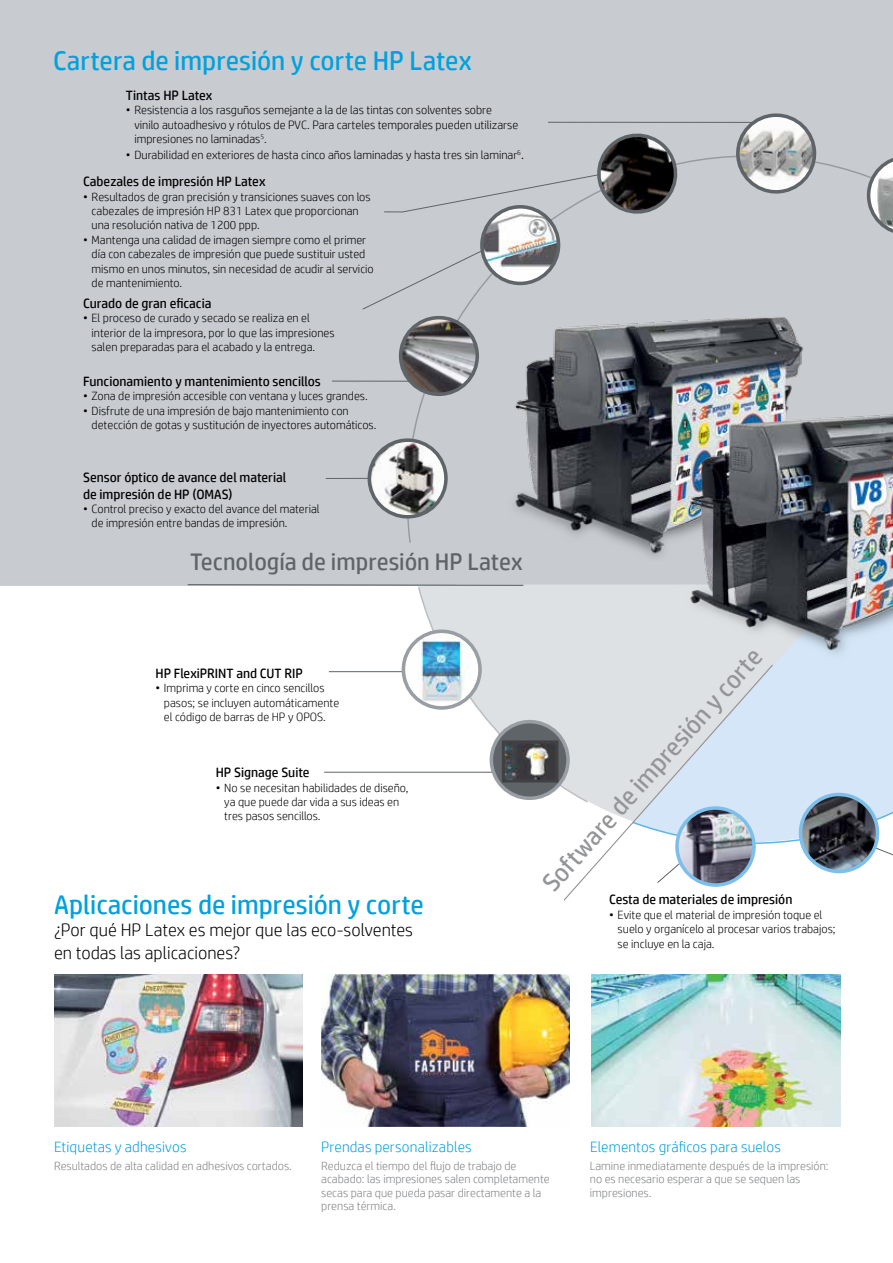
<style>
.page{position:relative;width:893px;height:1263px;background:#fff}
.page>*{position:absolute;margin:0;border:0;box-sizing:border-box;transform-origin:0 0}
.t1{font:27px "HP Simplified";color:#00a1dd}
.t2{font:25.5px "HP Simplified";color:#939598}
.t3{font:24px "HP Simplified";color:#5e6468}
.t4{font:300 18px/22.5px "HP Simplified";color:#000}
.t5{font:300 15px "HP Simplified";letter-spacing:.01em;color:#00a1dd}
.t6{font:13.5px/16.2px "HP Simplified";color:#000}
.t7{font:300 12px/14.4px "HP Simplified";color:#000}
.t8{font:300 12px/13.5px "HP Simplified";color:#808285}
.s1{font-size:13.5px}
</style>
<div class="page">
<div style="left:0;top:0;width:893px;height:585px;background:#c8ccd0"></div>
<hr style="left:332px;top:381px;width:110px;height:1px;background:#5e6468">
<svg style="left:878px;top:848px;width:15px;height:8px"></svg>
<div style="left:589px;top:586px;width:73px;height:77px;background:#dee1e3"></div>
<svg style="left:167px;top:584px;width:422px;height:216px"></svg>
<svg style="left:631px;top:630px;width:262px;height:214px"></svg>
<img style="left:800px;top:794px;width:78px;height:78px">
<div style="left:798px;top:792px;width:81px;height:81px;border:4px solid #7dbfe9;border-radius:50%"></div>
<svg style="left:406px;top:155px;width:461px;height:431px"></svg>
<hr style="left:329px;top:671px;width:77px;height:1px;background:#5e6468">
<img style="left:403px;top:631px;width:77px;height:77px">
<div style="left:401px;top:629px;width:81px;height:81px;border:4px solid #989ea3;border-radius:50%"></div>
<hr style="left:324px;top:772px;width:189px;height:1px;background:#5e6468">
<hr style="left:326px;top:478px;width:68px;height:1px;background:#5e6468">
<svg style="left:362px;top:248px;width:124px;height:62px"></svg>
<svg style="left:867px;top:158px;width:26px;height:75px"></svg>
<svg style="left:491px;top:722px;width:77px;height:76px;fill:#5e6468"></svg>
<div style="left:490px;top:720px;width:80px;height:80px;border:4px solid #989ea3;border-radius:50%"></div>
<img style="left:506px;top:744px;width:18px;height:34px">
<img style="left:524px;top:744px;width:30px;height:34px">
<div style="left:502px;top:740px;width:56px;height:42px;border:3px solid #414042"></div>
<hr style="left:548px;top:122px;width:219px;height:1px;background:#5e6468">
<img style="left:321px;top:975px;width:249px;height:151px">
<img style="left:592px;top:975px;width:248px;height:151px">
<img style="left:54px;top:975px;width:249px;height:151px">
<img style="left:737px;top:118px;width:78px;height:74px">
<div style="left:736px;top:113px;width:81px;height:81px;border:4px solid #5e6468;border-radius:50%"></div>
<svg style="left:384px;top:133px;width:300px;height:83px"></svg>
<img style="left:482px;top:207px;width:77px;height:76px;border-radius:38px">
<div style="left:480px;top:205px;width:80px;height:80px;border:4px solid #5e6468;border-radius:50%"></div>
<img style="left:400px;top:318px;width:77px;height:77px">
<div style="left:399px;top:316px;width:80px;height:80px;border:4px solid #5e6468;border-radius:50%"></div>
<img style="left:372px;top:440px;width:74px;height:77px">
<div style="left:367px;top:438px;width:81px;height:81px;border:4px solid #5e6468;border-radius:50%"></div>
<svg style="left:562px;top:663px;width:212px;height:238px"></svg>
<img style="left:493px;top:304px;width:325px;height:256px">
<img style="left:662px;top:395px;width:231px;height:271px">
<h1 class="t1" style="left:53px;top:43px;width:420px">Cartera de impresión y corte HP Latex</h1>
<p class="t6" style="left:126px;top:87px;width:88px">Tintas HP Latex</p>
<p class="t7" style="left:134px;top:103px;width:385px;text-indent:-9px">• Resistencia a los rasguños semejante a la de las tintas con solventes sobre vinilo autoadhesivo y rótulos de PVC. Para carteles temporales pueden utilizarse impresiones no laminadas<sup>5</sup>.</p>
<p class="t7" style="left:126px;top:148px;width:400px">• Durabilidad en exteriores de hasta cinco años laminadas y hasta tres sin laminar<sup>6</sup><span class="s1">.</span></p>
<p class="t6" style="left:83px;top:173px;width:184px">Cabezales de impresión HP Latex</p>
<p class="t7" style="left:92px;top:189px;width:281px;text-indent:-9px">• Resultados de gran precisión y transiciones suaves con los cabezales de impresión HP 831 Latex que proporcionan una resolución nativa de 1200 ppp.</p>
<p class="t7" style="left:92px;top:232px;width:284px;text-indent:-9px">• Mantenga una calidad de imagen siempre como el primer día con cabezales de impresión que puede sustituir usted mismo en unos minutos, sin necesidad de acudir al servicio de mantenimiento.</p>
<p class="t6" style="left:83px;top:295px;width:130px">Curado de gran eficacia</p>
<p class="t7" style="left:92px;top:311px;width:244px;text-indent:-9px">• El proceso de curado y secado se realiza en el interior de la impresora, por lo que las impresiones salen preparadas para el acabado y la entrega.</p>
<p class="t6" style="left:83px;top:373px;width:239px">Funcionamiento y mantenimiento sencillos</p>
<p class="t7" style="left:83px;top:389px;width:286px">• Zona de impresión accesible con ventana y luces grandes.</p>
<p class="t7" style="left:92px;top:403px;width:286px;text-indent:-9px">• Disfrute de una impresión de bajo mantenimiento con detección de gotas y sustitución de inyectores automáticos.</p>
<p class="t6" style="left:83px;top:469px;width:205px">Sensor óptico de avance del material de impresión de HP (OMAS)</p>
<p class="t7" style="left:92px;top:501px;width:230px;text-indent:-9px">• Control preciso y exacto del avance del material de impresión entre bandas de impresión.</p>
<h3 class="t3" style="left:190px;top:546px;width:334px">Tecnología de impresión HP Latex</h3>
<p class="t6" style="left:155px;top:665px;width:149px">HP FlexiPRINT and CUT RIP</p>
<p class="t7" style="left:164px;top:681px;width:177px;text-indent:-9px">• Imprima y corte en cinco sencillos pasos; se incluyen automáticamente el código de barras de HP y OPOS.</p>
<p class="t6" style="left:216px;top:764px;width:95px">HP Signage Suite</p>
<p class="t7" style="left:224px;top:780px;width:186px;text-indent:-9px">• No se necesitan habilidades de diseño, ya que puede dar vida a sus ideas en tres pasos sencillos.</p>
<h1 class="t1" style="left:54px;top:887px;width:371px">Aplicaciones de impresión y corte</h1>
<h3 class="t4" style="left:54px;top:918px;width:361px">¿Por qué HP Latex es mejor que las eco-solventes en todas las aplicaciones?</h3>
<h2 class="t2" style="left:534px;top:876px;width:317px;rotate:-48deg">Software de impresión y corte</h2>
<p class="t6" style="left:609px;top:891px;width:185px">Cesta de materiales de impresión</p>
<p class="t7" style="left:618px;top:907px;width:219px;text-indent:-9px">• Evite que el material de impresión toque el suelo y organícelo al procesar varios trabajos; se incluye en la caja.</p>
<p class="t5" style="left:54px;top:1139px;width:134px">Etiquetas y adhesivos</p>
<p class="t5" style="left:321px;top:1139px;width:152px">Prendas personalizables</p>
<p class="t5" style="left:590px;top:1139px;width:192px">Elementos gráficos para suelos</p>
<p class="t8" style="left:54px;top:1158px;width:239px">Resultados de alta calidad en adhesivos cortados.</p>
<p class="t8" style="left:321px;top:1158px;width:230px">Reduzca el tiempo del flujo de trabajo de acabado: las impresiones salen completamente secas para que pueda pasar directamente a la prensa térmica.</p>
<p class="t8" style="left:590px;top:1158px;width:240px">Lamine inmediatamente después de la impresión: no es necesario esperar a que se sequen las impresiones.</p>
</div>
